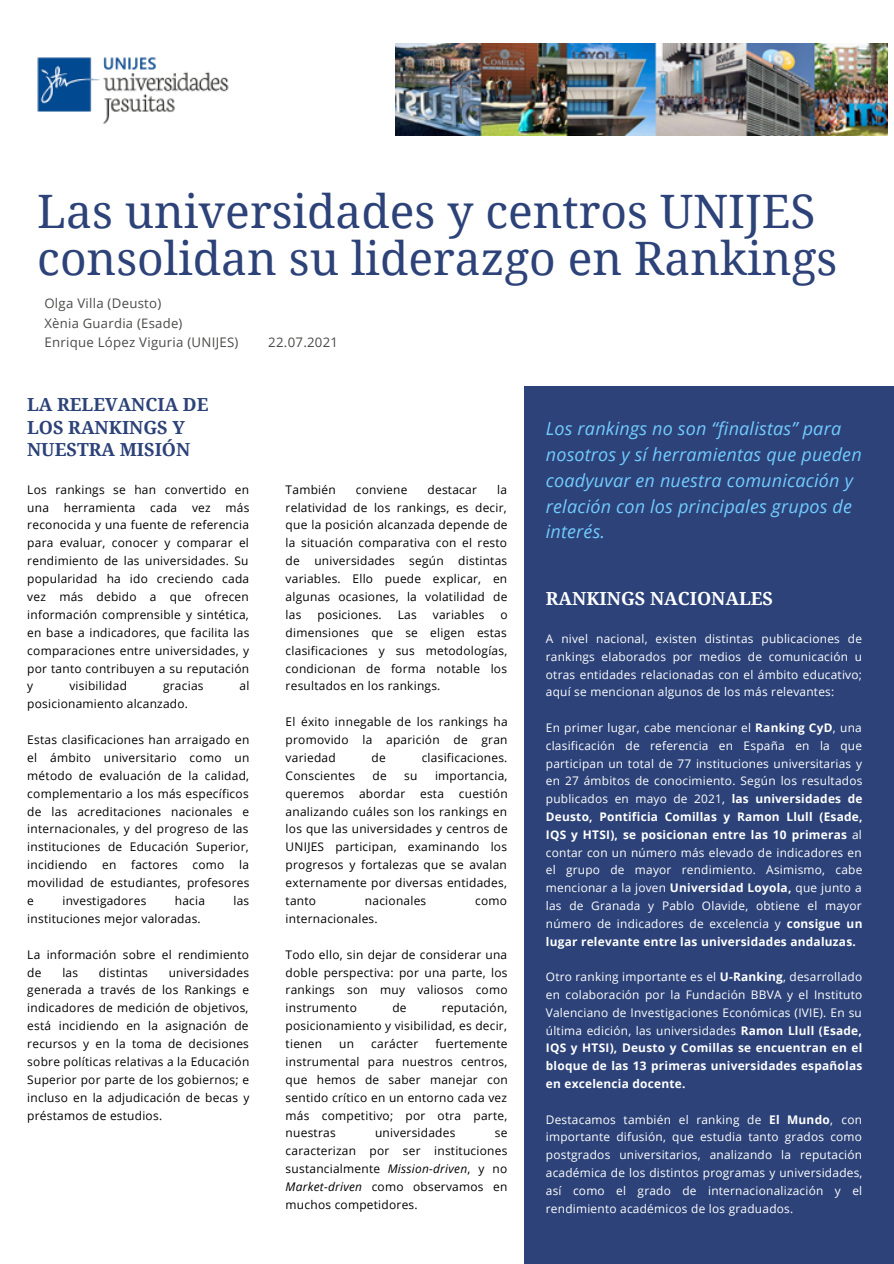
<style>
.page{position:relative;width:894px;height:1264px;background:#fff}
.page>*{position:absolute;margin:0;border:0;box-sizing:border-box;transform-origin:0 0}
.t1{font:46.05px/46.2px "Droid Serif";color:#2c4278}
.t2{font:italic 18px/26px "Open Sans";letter-spacing:.01em;color:#72cbff}
.t3{font:700 18px/22.5px "Droid Serif";color:#2c4278}
.t4{font:700 18px "Droid Serif";color:#fff}
.t5{font:13.2px "Open Sans";letter-spacing:.02em;color:#4a4c48}
.t6{font:13.05px "Open Sans";letter-spacing:.02em;color:#4a4c48}
.t7{font:11.85px/17.9px "Open Sans";letter-spacing:.02em;color:#000;text-align:justify}
.t8{font:11.85px/17.9px "Open Sans";letter-spacing:.02em;color:#fff;text-align:justify}
.s1{font-style:italic}
.s2{font-weight:700}
</style>
<div class="page">
<div style="left:524px;top:386px;width:369px;height:877px;background:#2c4278"></div>
<img style="left:395px;top:43px;width:492px;height:93px">
<img style="left:37px;top:57px;width:192px;height:67px">
<p class="t1" style="left:37px;top:189px;width:801px">Las universidades y centros UNIJES consolidan su liderazgo en Rankings</p>
<p class="t5" style="left:44px;top:294px;width:118px">Olga Villa (Deusto)</p>
<p class="t6" style="left:44px;top:314px;width:139px">Xènia Guardia (Esade)</p>
<p class="t5" style="left:44px;top:333px;width:195px">Enrique López Viguria (UNIJES)</p>
<p class="t5" style="left:268px;top:333px;width:71px">22.07.2021</p>
<p class="t3" style="left:27px;top:393px;width:183px">LA RELEVANCIA DE<br>LOS RANKINGS Y<br>NUESTRA MISIÓN</p>
<p class="t7" style="left:27px;top:480px;width:223px">Los rankings se han convertido en una herramienta cada vez más reconocida y una fuente de referencia para evaluar, conocer y comparar el rendimiento de las universidades. Su popularidad ha ido creciendo cada vez más debido a que ofrecen información comprensible y sintética, en base a indicadores, que facilita las comparaciones entre universidades, y por tanto contribuyen a su reputación y</p>
<p class="t7" style="left:69px;top:677px;width:59px">visibilidad</p>
<p class="t7" style="left:163px;top:677px;width:42px">gracias</p>
<p class="t7" style="left:239px;top:677px;width:11px">al</p>
<p class="t7" style="left:27px;top:694px;width:162px">posicionamiento alcanzado.</p>
<p class="t7" style="left:27px;top:730px;width:223px">Estas clasificaciones han arraigado en el ámbito universitario como un método de evaluación de la calidad, complementario a los más específicos de las acreditaciones nacionales e internacionales, y del progreso de las instituciones de Educación Superior, incidiendo en factores como la movilidad de estudiantes, profesores e</p>
<p class="t7" style="left:62px;top:891px;width:85px">investigadores</p>
<p class="t7" style="left:175px;top:891px;width:32px">hacia</p>
<p class="t7" style="left:233px;top:891px;width:17px">las</p>
<p class="t7" style="left:27px;top:909px;width:175px">instituciones mejor valoradas.</p>
<p class="t7" style="left:27px;top:945px;width:223px">La información sobre el rendimiento de</p>
<p class="t7" style="left:27px;top:963px;width:223px;text-indent:141px">universidades generada a través de los Rankings e indicadores de medición de objetivos, está incidiendo en la asignación de recursos y en la toma de decisiones sobre políticas relativas a la Educación Superior por parte de los gobiernos; e incluso en la adjudicación de becas y préstamos de estudios.</p>
<p class="t7" style="left:62px;top:963px;width:17px">las</p>
<p class="t7" style="left:99px;top:963px;width:50px">distintas</p>
<p class="t7" style="left:285px;top:480px;width:52px">También</p>
<p class="t7" style="left:356px;top:480px;width:53px">conviene</p>
<p class="t7" style="left:427px;top:480px;width:51px">destacar</p>
<p class="t7" style="left:285px;top:480px;width:223px;text-indent:211px">la relatividad de los rankings, es decir, que la posición alcanzada depende de la situación comparativa con el resto de universidades según distintas variables. Ello puede explicar, en algunas ocasiones, la volatilidad de las</p>
<p class="t7" style="left:317px;top:605px;width:66px">posiciones.</p>
<p class="t7" style="left:397px;top:605px;width:20px">Las</p>
<p class="t7" style="left:432px;top:605px;width:53px">variables</p>
<p class="t7" style="left:285px;top:605px;width:223px;text-indent:215px">o dimensiones que se eligen estas clasificaciones y sus metodologías, condicionan de forma notable los resultados en los rankings.</p>
<p class="t7" style="left:285px;top:712px;width:223px">El éxito innegable de los rankings ha promovido la aparición de gran variedad</p>
<p class="t7" style="left:371px;top:748px;width:16px">de</p>
<p class="t7" style="left:421px;top:748px;width:87px">clasificaciones.</p>
<p class="t7" style="left:285px;top:766px;width:71px">Conscientes</p>
<p class="t7" style="left:372px;top:766px;width:16px">de</p>
<p class="t7" style="left:404px;top:766px;width:15px">su</p>
<p class="t7" style="left:285px;top:766px;width:223px;text-indent:149px">importancia, queremos abordar esta cuestión analizando cuáles son los rankings en los que las universidades y centros de UNIJES participan, examinando los progresos y fortalezas que se avalan externamente por diversas entidades, tanto</p>
<p class="t7" style="left:365px;top:891px;width:63px">nacionales</p>
<p class="t7" style="left:475px;top:891px;width:33px">como</p>
<p class="t7" style="left:285px;top:909px;width:93px">internacionales.</p>
<p class="t7" style="left:285px;top:945px;width:223px">Todo ello, sin dejar de considerar una doble perspectiva: por una parte, los rankings son muy valiosos como instrumento</p>
<p class="t7" style="left:285px;top:998px;width:223px;text-indent:156px">reputación, posicionamiento y visibilidad, es decir, tienen</p>
<p class="t7" style="left:392px;top:998px;width:16px">de</p>
<p class="t7" style="left:339px;top:1034px;width:16px">un</p>
<p class="t7" style="left:371px;top:1034px;width:48px">carácter</p>
<p class="t7" style="left:285px;top:1034px;width:223px;text-indent:150px">fuertemente instrumental para nuestros centros, que hemos de saber manejar con sentido crítico en un entorno cada vez más competitivo; por otra parte, nuestras</p>
<p class="t7" style="left:375px;top:1123px;width:82px">universidades</p>
<p class="t7" style="left:285px;top:1123px;width:223px;text-indent:209px">se caracterizan por ser instituciones sustancialmente <span class="s1">Mission-driven</span>, y no <span class="s1">Market-driven</span> como observamos en muchos competidores.</p>
<p class="t2" style="left:545px;top:415px;width:317px">Los rankings no son “finalistas” para nosotros y sí herramientas que pueden coadyuvar en nuestra comunicación y relación con los principales grupos de interés.</p>
<p class="t4" style="left:545px;top:588px;width:229px">RANKINGS NACIONALES</p>
<p class="t8" style="left:545px;top:629px;width:317px">A nivel nacional, existen distintas publicaciones de rankings elaborados por medios de comunicación u otras entidades relacionadas con el ámbito educativo; aquí se mencionan algunos de los más relevantes:</p>
<p class="t8" style="left:545px;top:718px;width:318px">En primer lugar, cabe mencionar el <span class="s2">Ranking CyD</span>, una clasificación de referencia en España en la que participan un total de 77 instituciones universitarias y en 27 ámbitos de conocimiento. Según los resultados publicados en mayo de 2021, <span class="s2">las universidades de Deusto, Pontificia Comillas y Ramon Llull (Esade, IQS y HTSI), se posicionan entre las 10 primeras</span> al contar con un número más elevado de indicadores en el grupo de mayor rendimiento. Asimismo, cabe mencionar a la joven <span class="s2">Universidad Loyola,</span> que junto a las de Granada y Pablo Olavide, obtiene el mayor número de indicadores de excelencia y <span class="s2">consigue un lugar relevante entre las universidades andaluzas.</span></p>
<p class="t8" style="left:545px;top:967px;width:318px">Otro ranking importante es el <span class="s2">U-Ranking</span>, desarrollado en colaboración por la Fundación BBVA y el Instituto Valenciano de Investigaciones Económicas (IVIE). En su última edición, las universidades <span class="s2">Ramon Llull (Esade, IQS y HTSI), Deusto y Comillas se encuentran en el bloque de las 13 primeras universidades españolas en excelencia docente.</span></p>
<p class="t8" style="left:545px;top:1110px;width:318px">Destacamos también el ranking de <span class="s2">El Mundo</span>, con importante difusión, que estudia tanto grados como postgrados universitarios, analizando la reputación académica de los distintos programas y universidades, así como el grado de internacionalización y el rendimiento académicos de los graduados.</p>
</div>
